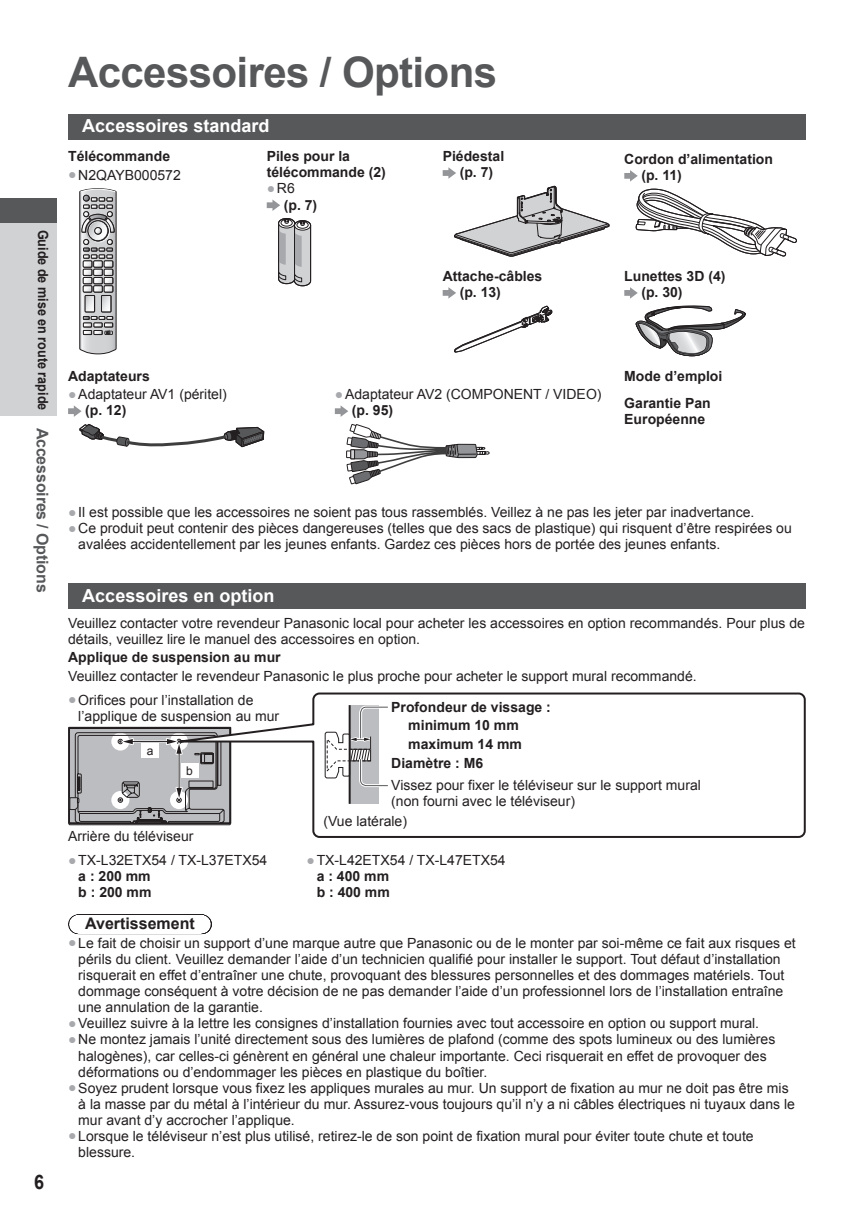
<style>
.page{position:relative;width:857px;height:1225px;background:#fff}
.page>*{position:absolute;margin:0;border:0;box-sizing:border-box;transform-origin:0 0}
.t1{font:700 42px "Arial";letter-spacing:-.015em;color:#57585a}
.t2{font:700 20px "Arial";color:#231f20;scale:.9 1}
.t3{font:700 18px "Arial";color:#fff}
.t4{font:700 16px "Arial";letter-spacing:-.01em;color:#57585a}
.t5{font:700 16px "Arial";color:#231f20}
.t6{font:14px/16px "Arial";color:#231f20}
.t7{font:700 14px/16px "Arial";color:#231f20}
.t8{font:700 14px "Arial";color:#231f20;scale:.9 1}
.t9{font:12px "Arial";color:#231f20}
.s1{color:#a8a9ad}
.s2{font-weight:400;color:#a8a9ad}
.s3{font-weight:400}
.s4{font-weight:700}
</style>
<div class="page">
<div style="left:0;top:198px;width:57px;height:25px;background:#57585a"></div>
<div style="left:0;top:223px;width:57px;height:193px;background:#d1d2d4"></div>
<div style="left:68px;top:114px;width:737px;height:26px;background:#57585a"></div>
<svg style="left:79px;top:188px;width:37px;height:166px;background:#a7a7a8"></svg>
<div style="left:94px;top:227px;width:7px;height:7px;border:1px solid #231f20;border-radius:50%"></div>
<svg style="left:266px;top:199px;width:14px;height:12px"></svg>
<svg style="left:278px;top:218px;width:33px;height:68px;background:#acacae"></svg>
<svg style="left:442px;top:167px;width:167px;height:90px"></svg>
<svg style="left:442px;top:287px;width:14px;height:12px"></svg>
<svg style="left:454px;top:306px;width:98px;height:47px"></svg>
<svg style="left:624px;top:170px;width:13px;height:12px"></svg>
<svg style="left:635px;top:188px;width:162px;height:69px"></svg>
<svg style="left:624px;top:287px;width:13px;height:12px"></svg>
<svg style="left:635px;top:306px;width:110px;height:50px"></svg>
<svg style="left:68px;top:405px;width:196px;height:43px"></svg>
<svg style="left:334px;top:405px;width:155px;height:80px"></svg>
<div style="left:68px;top:583px;width:737px;height:26px;background:#57585a"></div>
<svg style="left:232px;top:692px;width:573px;height:146px"></svg>
<div style="left:349px;top:705px;width:29px;height:99px;background:#bcbdc0"></div>
<hr style="left:348px;top:705px;width:2px;height:99px;background:#231f20">
<svg style="left:68px;top:726px;width:164px;height:100px;background:#a3a3a5"></svg>
<hr style="left:179px;top:749px;width:1px;height:41px;background:#231f20">
<div style="left:142px;top:743px;width:17px;height:14px;background:#fff"></div>
<div style="left:181px;top:763px;width:17px;height:14px;background:#fff"></div>
<svg style="left:324px;top:704px;width:66px;height:84px"></svg>
<svg style="left:78px;top:914px;width:124px;height:20px"></svg>
<p class="t8" style="left:51px;top:229px;width:202px;rotate:90deg">Guide de mise en route rapide</p>
<p class="t4" style="left:51px;top:427px;width:166px;rotate:90deg">Accessoires / Options</p>
<h2 class="t2" style="left:34px;top:1170px;width:13px">6</h2>
<h1 class="t1" style="left:68px;top:49px;width:430px">Accessoires / Options</h1>
<p class="t3" style="left:82px;top:116px;width:189px">Accessoires standard</p>
<p class="t7" style="left:68px;top:148px;width:103px">Télécommande</p>
<p class="t6" style="left:68px;top:167px;width:114px"><span class="s1">●</span>N2QAYB000572</p>
<p class="t7" style="left:442px;top:148px;width:63px;text-align:center">Piédestal (p. 7)</p>
<p class="t7" style="left:266px;top:148px;width:121px">Piles pour la télécommande (2)</p>
<p class="t7" style="left:283px;top:180px;width:35px;text-indent:-17px"><span class="s2">●</span><span class="s3">R6<br></span>(p. 7)</p>
<p class="t7" style="left:459px;top:268px;width:84px;text-indent:-17px">Attache-câbles (p. 13)</p>
<p class="t7" style="left:641px;top:151px;width:133px;text-indent:-17px">Cordon d’alimentation (p. 11)</p>
<p class="t7" style="left:641px;top:268px;width:86px;text-indent:-17px">Lunettes 3D (4) (p. 30)</p>
<p class="t7" style="left:68px;top:368px;width:83px">Adaptateurs</p>
<p class="t6" style="left:85px;top:386px;width:143px;text-indent:-17px"><span class="s1">●</span>Adaptateur AV1 (péritel) <span class="s4">(p. 12)</span></p>
<p class="t6" style="left:351px;top:386px;width:251px;text-indent:-17px"><span class="s1">●</span>Adaptateur AV2 (COMPONENT / VIDEO) <span class="s4">(p. 95)</span></p>
<p class="t7" style="left:624px;top:362px;width:100px;line-height:27.2px">Mode d’emploi<br>Garantie Pan</p>
<p class="t7" style="left:624px;top:411px;width:82px">Européenne</p>
<p class="t6" style="left:68px;top:504px;width:687px"><span class="s1">●</span>Il est possible que les accessoires ne soient pas tous rassemblés. Veillez à ne pas les jeter par inadvertance.</p>
<p class="t6" style="left:78px;top:520px;width:714px;text-indent:-10px"><span class="s1">●</span>Ce produit peut contenir des pièces dangereuses (telles que des sacs de plastique) qui risquent d’être respirées ou avalées accidentellement par les jeunes enfants. Gardez ces pièces hors de portée des jeunes enfants.</p>
<p class="t3" style="left:82px;top:585px;width:194px">Accessoires en option</p>
<p class="t6" style="left:68px;top:615px;width:738px">Veuillez contacter votre revendeur Panasonic local pour acheter les accessoires en option recommandés. Pour plus de détails, veuillez lire le manuel des accessoires en option.</p>
<p class="t7" style="left:68px;top:649px;width:214px">Applique de suspension au mur</p>
<p class="t6" style="left:68px;top:668px;width:629px">Veuillez contacter le revendeur Panasonic le plus proche pour acheter le support mural recommandé.</p>
<p class="t6" style="left:78px;top:691px;width:202px;text-indent:-10px"><span class="s1">●</span>Orifices pour l’installation de l’applique de suspension au mur</p>
<p class="t9" style="left:147px;top:744px;width:8px">a</p>
<p class="t9" style="left:186px;top:763px;width:8px">b</p>
<p class="t6" style="left:68px;top:828px;width:127px">Arrière du téléviseur</p>
<p class="t7" style="left:391px;top:698px;width:161px">Profondeur de vissage :</p>
<p class="t7" style="left:408px;top:717px;width:112px">minimum 10 mm</p>
<p class="t7" style="left:408px;top:736px;width:115px">maximum 14 mm</p>
<p class="t7" style="left:391px;top:754px;width:93px">Diamètre : M6</p>
<p class="t6" style="left:391px;top:776px;width:311px">Vissez pour fixer le téléviseur sur le support mural (non fourni avec le téléviseur)</p>
<p class="t6" style="left:323px;top:813px;width:85px">(Vue latérale)</p>
<p class="t6" style="left:78px;top:852px;width:190px;text-indent:-10px"><span class="s1">●</span>TX-L32ETX54 / TX-L37ETX54 <span class="s4">a : 200 mm<br>b : 200 mm</span></p>
<p class="t6" style="left:316px;top:852px;width:190px;text-indent:-10px"><span class="s1">●</span>TX-L42ETX54 / TX-L47ETX54 <span class="s4">a : 400 mm<br>b : 400 mm</span></p>
<p class="t5" style="left:85px;top:914px;width:111px">Avertissement</p>
<p class="t6" style="left:78px;top:935px;width:718px;text-indent:-10px"><span class="s1">●</span>Le fait de choisir un support d’une marque autre que Panasonic ou de le monter par soi-même ce fait aux risques et périls du client. Veuillez demander l’aide d’un technicien qualifié pour installer le support. Tout défaut d’installation risquerait en effet d’entraîner une chute, provoquant des blessures personnelles et des dommages matériels. Tout dommage conséquent à votre décision de ne pas demander l’aide d’un professionnel lors de l’installation entraîne une annulation de la garantie.</p>
<p class="t6" style="left:68px;top:1015px;width:692px"><span class="s1">●</span>Veuillez suivre à la lettre les consignes d’installation fournies avec tout accessoire en option ou support mural.</p>
<p class="t6" style="left:78px;top:1031px;width:698px;text-indent:-10px"><span class="s1">●</span>Ne montez jamais l’unité directement sous des lumières de plafond (comme des spots lumineux ou des lumières halogènes), car celles-ci génèrent en général une chaleur importante. Ceci risquerait en effet de provoquer des déformations ou d’endommager les pièces en plastique du boîtier.</p>
<p class="t6" style="left:78px;top:1080px;width:717px;text-indent:-10px"><span class="s1">●</span>Soyez prudent lorsque vous fixez les appliques murales au mur. Un support de fixation au mur ne doit pas être mis à la masse par du métal à l’intérieur du mur. Assurez-vous toujours qu’il n’y a ni câbles électriques ni tuyaux dans le mur avant d’y accrocher l’applique.</p>
<p class="t6" style="left:78px;top:1128px;width:676px;text-indent:-10px"><span class="s1">●</span>Lorsque le téléviseur n’est plus utilisé, retirez-le de son point de fixation mural pour éviter toute chute et toute blessure.</p>
</div>
